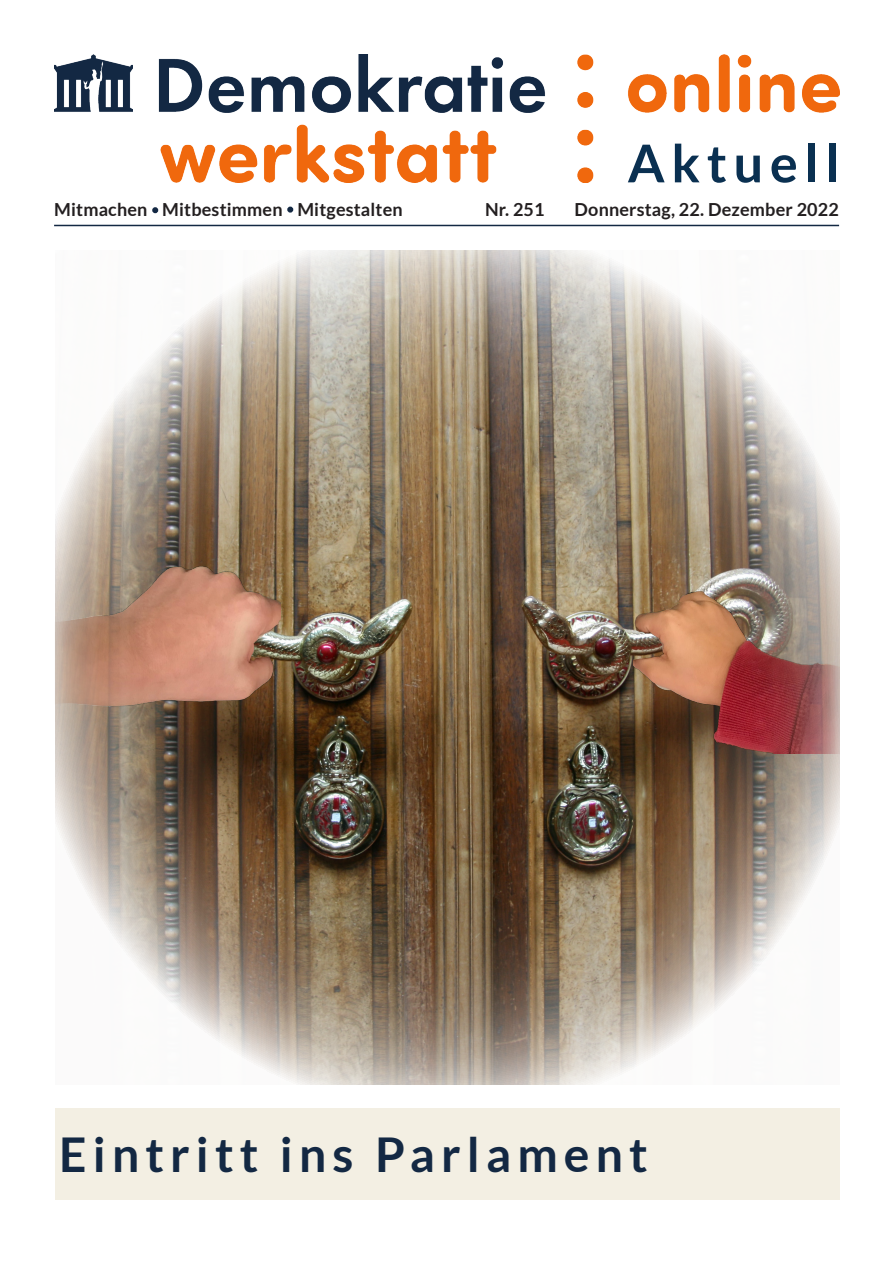
<style>
.page{position:relative;width:893px;height:1263px;background:#fff}
.page>*{position:absolute;margin:0;border:0;box-sizing:border-box;transform-origin:0 0}
.t1{font:700 52.2px "Lato";letter-spacing:.13em;color:#0a3051}
.t2{font:700 48px "Lato";letter-spacing:.13em;color:#132843}
.t3{font:700 18px "Lato";letter-spacing:.01em;color:#231f20}
</style>
<div class="page">
<img style="left:54px;top:54px;width:786px;height:128px">
<hr style="left:54px;top:225px;width:785px;height:1px;background:#132843">
<svg style="left:287px;top:207px;width:6px;height:6px"></svg>
<svg style="left:152px;top:207px;width:6px;height:6px"></svg>
<img style="left:55px;top:250px;width:784px;height:834px">
<img style="left:55px;top:538px;width:226px;height:190px">
<img style="left:633px;top:454px;width:207px;height:299px">
<div style="left:55px;top:1109px;width:785px;height:91px;background:#f3efe3"></div>
<p class="t1" style="left:628px;top:133px;width:213px">Aktuell</p>
<p class="t3" style="left:54px;top:199px;width:350px">Mitmachen Mitbestimmen Mitgestalten</p>
<p class="t3" style="left:485px;top:199px;width:61px">Nr. 251</p>
<p class="t3" style="left:575px;top:199px;width:266px">Donnerstag, 22. Dezember 2022</p>
<p class="t2" style="left:59px;top:1126px;width:590px">Eintritt ins Parlament</p>
</div>
